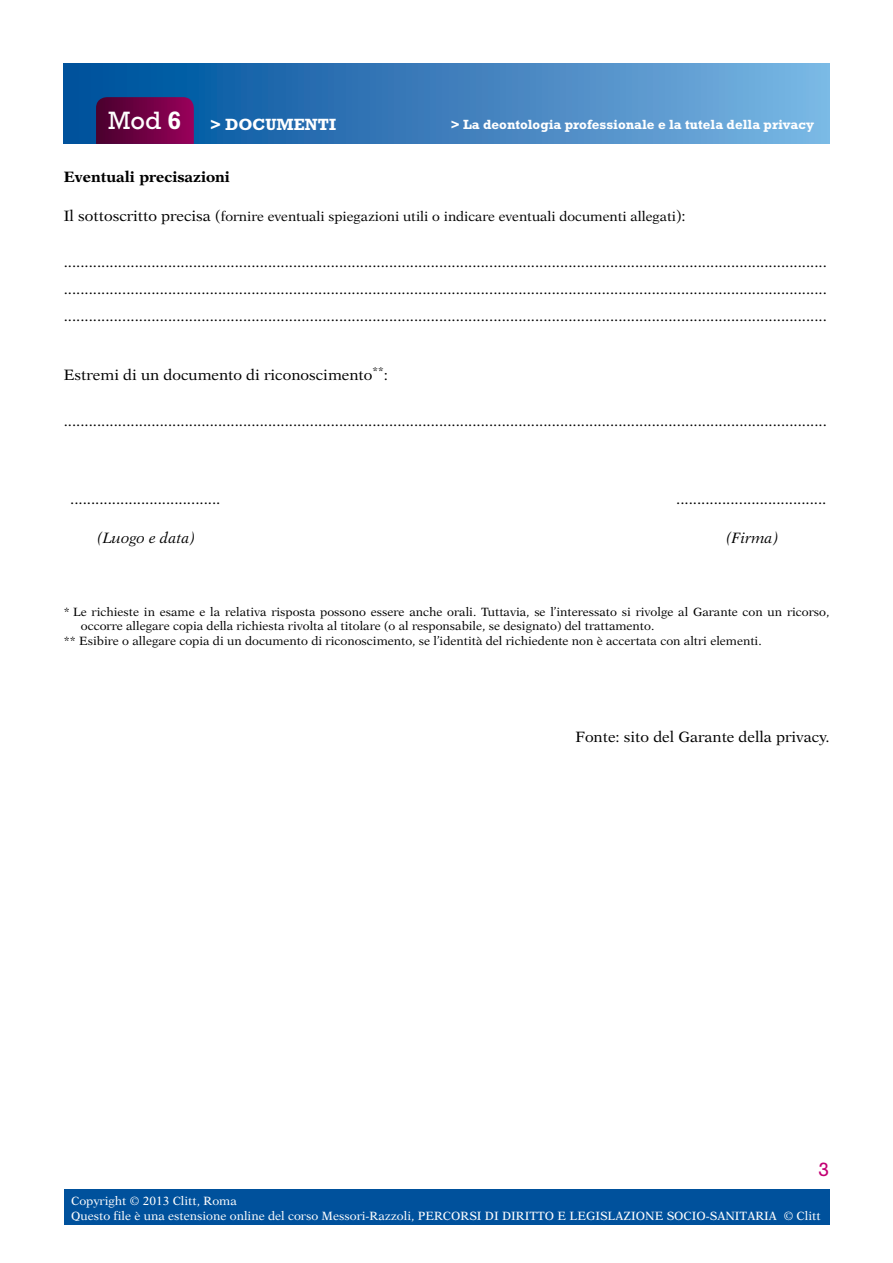
<style>
.page{position:relative;width:893px;height:1263px;background:#fff}
.page>*{position:absolute;margin:0;border:0;box-sizing:border-box;transform-origin:0 0}
.t1{font:19.5px "Rockwell Std";color:#c30074}
.t2{font:700 16.5px "Rockwell Std";color:#fff}
.t3{font:15px/27px "New Aster LT Std";color:#000;text-align:justify}
.t4{font:italic 15px "New Aster LT Std";color:#000}
.t5{font:700 15px "New Aster LT Std";color:#000}
.t6{font:13.5px "New Aster LT Std";color:#000}
.t7{font:700 13.5px "Rockwell Std";color:#fff}
.t8{font:12px "New Aster LT Std";color:#000}
.t9{font:12px/15px "New Aster LT Std";color:#fff}
.s1{font-weight:400;font-size:25.5px}
.s2{font-size:25.5px}
.s3{font-size:15px}
</style>
<div class="page">
<div style="left:64px;top:1189px;width:765px;height:36px;background:#00519c"></div>
<div style="left:64px;top:63px;width:765px;height:81px;background:linear-gradient(to right,#004c99,#7eb4e2)"></div>
<svg style="left:96px;top:97px;width:98px;height:47px"></svg>
<p class="t2" style="left:108px;top:114px;width:229px"><span class="s1">Mod</span> <span class="s2">6</span> &gt; DOCUMENTI</p>
<p class="t7" style="left:451px;top:116px;width:365px">&gt; La deontologia professionale e la tutela della privacy</p>
<p class="t5" style="left:64px;top:167px;width:168px">Eventuali precisazioni</p>
<p class="t6" style="left:64px;top:208px;width:623px"><span class="s3">Il sottoscritto precisa (</span>fornire eventuali spiegazioni utili o indicare eventuali documenti allegati<span class="s3">):</span></p>
<p class="t3" style="left:64px;top:248px;width:765px">....................................................................................................................................................................................... ....................................................................................................................................................................................... .......................................................................................................................................................................................</p>
<p class="t3" style="left:64px;top:361px;width:326px">Estremi di un documento di riconoscimento<sup>**</sup>:</p>
<p class="t3" style="left:64px;top:407px;width:765px">.......................................................................................................................................................................................</p>
<p class="t4" style="left:71px;top:490px;width:152px">....................................</p>
<p class="t4" style="left:677px;top:490px;width:152px">....................................</p>
<p class="t4" style="left:97px;top:529px;width:100px">(Luogo e data)</p>
<p class="t4" style="left:726px;top:529px;width:55px">(Firma)</p>
<p class="t8" style="left:64px;top:605px;width:767px">* Le richieste in esame e la relativa risposta possono essere anche orali. Tuttavia, se l’interessato si rivolge al Garante con un ricorso,</p>
<p class="t8" style="left:81px;top:619px;width:575px">occorre allegare copia della richiesta rivolta al titolare (o al responsabile, se designato) del trattamento.</p>
<p class="t8" style="left:64px;top:634px;width:699px">** Esibire o allegare copia di un documento di riconoscimento, se l’identità del richiedente non è accertata con altri elementi.</p>
<p class="t3" style="left:576px;top:724px;width:255px">Fonte: sito del Garante della privacy.</p>
<h1 class="t1" style="left:819px;top:1158px;width:12px">3</h1>
<p class="t9" style="left:71px;top:1193px;width:751px">Copyright © 2013 Clitt, Roma<br>Questo file è una estensione online del corso Messori-Razzoli, PERCORSI DI DIRITTO E LEGISLAZIONE SOCIO-SANITARIA © Clitt</p>
</div>
